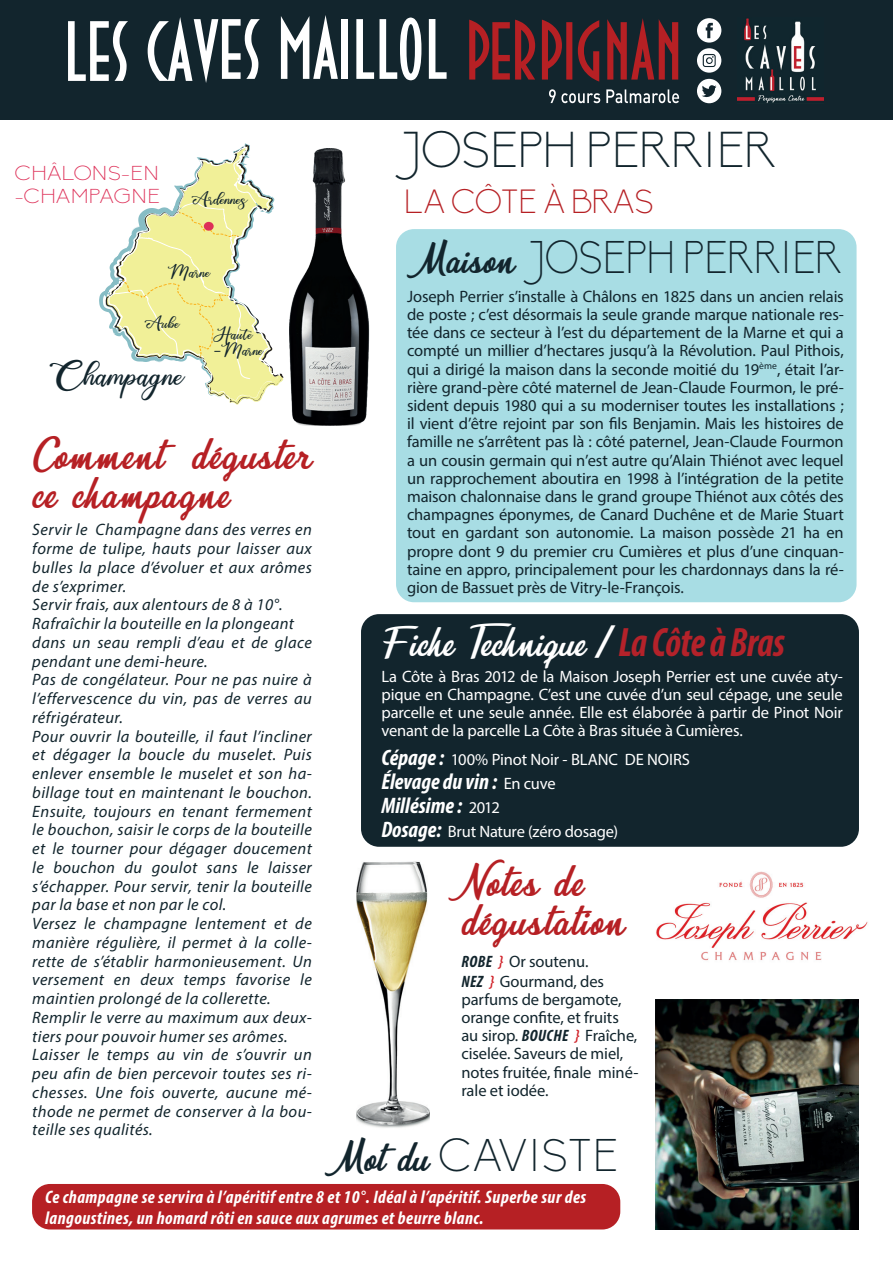
<style>
.page{position:relative;width:893px;height:1263px;background:#fff}
.page>*{position:absolute;margin:0;border:0;box-sizing:border-box;transform-origin:0 0}
.t1{font:84.9px "Deco Tech TL";color:#fff}
.t2{font:300 49.5px "Biko";letter-spacing:-.02em;color:#12252d}
.t3{font:45px/39px "Mirella";letter-spacing:.025em;color:#b62024}
.t4{font:300 45px "Biko";letter-spacing:-.02em;color:#12252d;scale:.92 1}
.t5{font:300 45px "Biko";letter-spacing:.005em;color:#12252d}
.t6{font:42px "Mirella";color:#fff}
.t7{font:36.15px "happy Birthday";color:#12252d;scale:1.12 1}
.t8{font:300 33px "Biko";letter-spacing:-.025em;color:#b62024}
.t9{font:italic 700 condensed 22.5px/24px "Myriad Pro";color:#fff}
.t10{font:300 19.8px/23.7px "Biko";color:#dd3058;scale:1.12 1}
.t11{font:italic 700 condensed 18.15px/21.8px "Myriad Pro";letter-spacing:.025em;color:#fff}
.t12{font:18px "happy Birthday";color:#12252d;scale:1.12 1}
.t13{font:17.55px/15.9px "happy Birthday";color:#12252d;scale:1.12 1}
.t14{font:16.5px/18.1px "Myriad Pro";letter-spacing:-.005em;color:#12252d}
.t15{font:italic 16.5px/18.8px "Myriad Pro";letter-spacing:.025em;color:#12252d}
.t16{font:16.5px/18.1px "Myriad Pro";letter-spacing:-.01em;color:#fff;text-align:justify}
.s1{font-family:"Mirella";font-weight:400;font-size:42px}
.s2{font-family:"Myriad Pro";font-weight:700;font-style:italic;font-stretch:condensed;font-size:45px}
.s3{font-family:"Myriad Pro";font-weight:700;font-style:italic;font-stretch:condensed;font-size:41.25px;color:#b4222a}
.s4{font-weight:700;font-style:italic;font-stretch:condensed;font-size:22.5px}
.s5{font-weight:400;font-style:normal;font-stretch:normal;font-size:16.5px}
.s6{font-weight:700;font-style:italic;font-stretch:condensed}
.s7{font-weight:600;font-style:italic;color:#d1232a}
</style>
<div class="page">
<div style="left:0;top:0;width:893px;height:119px;background:#12252d"></div>
<div style="left:396px;top:229px;width:460px;height:373px;background:#a8dde4;border-radius:18px"></div>
<div style="left:32px;top:1184px;width:588px;height:45px;background:#b62024;border-radius:18px"></div>
<svg style="left:106px;top:146px;width:178px;height:259px"></svg>
<div style="left:204px;top:222px;width:10px;height:9px;background:#dd3058;border-radius:50%"></div>
<svg style="left:549px;top:89px;width:51px;height:14px"></svg>
<svg style="left:606px;top:89px;width:73px;height:14px"></svg>
<svg style="left:469px;top:18px;width:209px;height:64px"></svg>
<svg style="left:697px;top:79px;width:24px;height:24px"></svg>
<img style="left:737px;top:18px;width:86px;height:85px">
<div style="left:361px;top:614px;width:498px;height:233px;background:#12252d;border-radius:18px"></div>
<img style="left:356px;top:861px;width:74px;height:267px">
<svg style="left:697px;top:18px;width:24px;height:55px"></svg>
<img style="left:656px;top:829px;width:212px;height:132px">
<img style="left:656px;top:1000px;width:202px;height:229px">
<img style="left:289px;top:148px;width:81px;height:277px">
<h1 class="t1" style="left:64px;top:5px;width:385px">LES CAVES MAILLOL</h1>
<p class="t10" style="left:15px;top:162px;width:131px">CHÂLONS-EN -CHAMPAGNE</p>
<p class="t12" style="left:192px;top:188px;width:51px">Ardennes</p>
<h2 class="t2" style="left:400px;top:122px;width:378px">JOSEPH PERRIER</h2>
<h3 class="t8" style="left:404px;top:183px;width:251px">LA CÔTE À BRAS</h3>
<p class="t13" style="left:168px;top:263px;width:39px">Marne</p>
<p class="t13" style="left:145px;top:314px;width:33px">Aube</p>
<h3 class="t7" style="left:50px;top:352px;width:121px">Champagne</h3>
<p class="t13" style="left:213px;top:325px;width:46px">Haute -Marne</p>
<h3 class="t3" style="left:32px;top:435px;width:281px">Comment déguster ce champagne</h3>
<p class="t15" style="left:32px;top:520px;width:281px">Servir le Champagne dans des verres en forme de tulipe, hauts pour laisser aux bulles la place d’évoluer et aux arômes de s’exprimer.<br>Servir frais, aux alentours de 8 à 10°.<br>Rafraîchir la bouteille en la plongeant dans un seau rempli d’eau et de glace pendant une demi-heure.<br>Pas de congélateur. Pour ne pas nuire à l’effervescence du vin, pas de verres au réfrigérateur.<br>Pour ouvrir la bouteille, il faut l’incliner et dégager la boucle du muselet. Puis enlever ensemble le muselet et son ha&shy;billage tout en maintenant le bouchon.<br>Ensuite, toujours en tenant fermement le bouchon, saisir le corps de la bouteille et le tourner pour dégager doucement le bouchon du goulot sans le laisser s’échapper. Pour servir, tenir la bouteille par la base et non par le col.<br>Versez le champagne lentement et de manière régulière, il permet à la colle&shy;rette de s’établir harmonieusement. Un versement en deux temps favorise le maintien prolongé de la collerette.<br>Remplir le verre au maximum aux deux&shy;tiers pour pouvoir humer ses arômes.<br>Laisser le temps au vin de s’ouvrir un peu afin de bien percevoir toutes ses ri&shy;chesses. Une fois ouverte, aucune mé&shy;thode ne permet de conserver à la bou&shy;teille ses qualités.</p>
<h3 class="t4" style="left:407px;top:232px;width:475px"><span class="s1">Maison</span> JOSEPH PERRIER</h3>
<p class="t14" style="left:407px;top:287px;width:438px;text-align:justify">Joseph Perrier s’installe à Châlons en 1825 dans un ancien relais de poste ; c’est désormais la seule grande marque nationale res&shy;tée dans ce secteur à l’est du département de la Marne et qui a compté un millier d’hectares jusqu’à la Révolution. Paul Pithois, qui a dirigé la maison dans la seconde moitié du 19<sup>ème</sup>, était l’ar&shy;rière grand-père côté maternel de Jean-Claude Fourmon, le pré&shy;sident depuis 1980 qui a su moderniser toutes les installations ; il vient d’être rejoint par son fils Benjamin. Mais les histoires de famille ne s’arrêtent pas là : côté paternel, Jean-Claude Fourmon a un cousin germain qui n’est autre qu’Alain Thiénot avec lequel un rapprochement aboutira en 1998 à l’intégration de la petite maison chalonnaise dans le grand groupe Thiénot aux côtés des champagnes éponymes, de Canard Duchêne et de Marie Stuart tout en gardant son autonomie. La maison possède 21 ha en propre dont 9 du premier cru Cumières et plus d’une cinquan&shy;taine en appro, principalement pour les chardonnays dans la ré&shy;gion de Bassuet près de Vitry-le-François.</p>
<h3 class="t6" style="left:381px;top:615px;width:406px">Fiche Technique <span class="s2">/</span> <span class="s3">La Côte à Bras</span></h3>
<p class="t16" style="left:381px;top:667px;width:463px">La Côte à Bras 2012 de la Maison Joseph Perrier est une cuvée aty&shy;pique en Champagne. C’est une cuvée d’un seul cépage, une seule parcelle et une seule année. Elle est élaborée à partir de Pinot Noir venant de la parcelle La Côte à Bras située à Cumières.</p>
<p class="t16" style="left:381px;top:750px;width:310px"><span class="s4">Cépage :</span> 100% Pinot Noir - BLANC DE NOIRS</p>
<h3 class="t9" style="left:381px;top:769px;width:176px">Élevage du vin : <span class="s5">En cuve<br></span>Millésime : <span class="s5">2012</span></h3>
<p class="t16" style="left:381px;top:822px;width:238px"><span class="s4">Dosage:</span> Brut Nature (zéro dosage)</p>
<h3 class="t3" style="left:461px;top:863px;width:165px">Notes de dégustation</h3>
<p class="t14" style="left:461px;top:951px;width:144px;line-height:19.8px"><span class="s6">ROBE</span> <span class="s7">}</span> Or soutenu.<br><span class="s6">NEZ</span> <span class="s7">}</span> Gourmand, des</p>
<p class="t14" style="left:461px;top:990px;width:178px">parfums de bergamote, orange confite, et fruits au sirop. <span class="s6">BOUCHE</span> <span class="s7">}</span> Fraîche, ciselée. Saveurs de miel, notes fruitée, finale miné&shy;rale et iodée.</p>
<h3 class="t5" style="left:325px;top:1130px;width:295px"><span class="s1">Mot du</span> CAVISTE</h3>
<p class="t11" style="left:45px;top:1185px;width:543px">Ce champagne se servira à l’apéritif entre 8 et 10°. Idéal à l’apéritif. Superbe sur des langoustines, un homard rôti en sauce aux agrumes et beurre blanc.</p>
</div>
